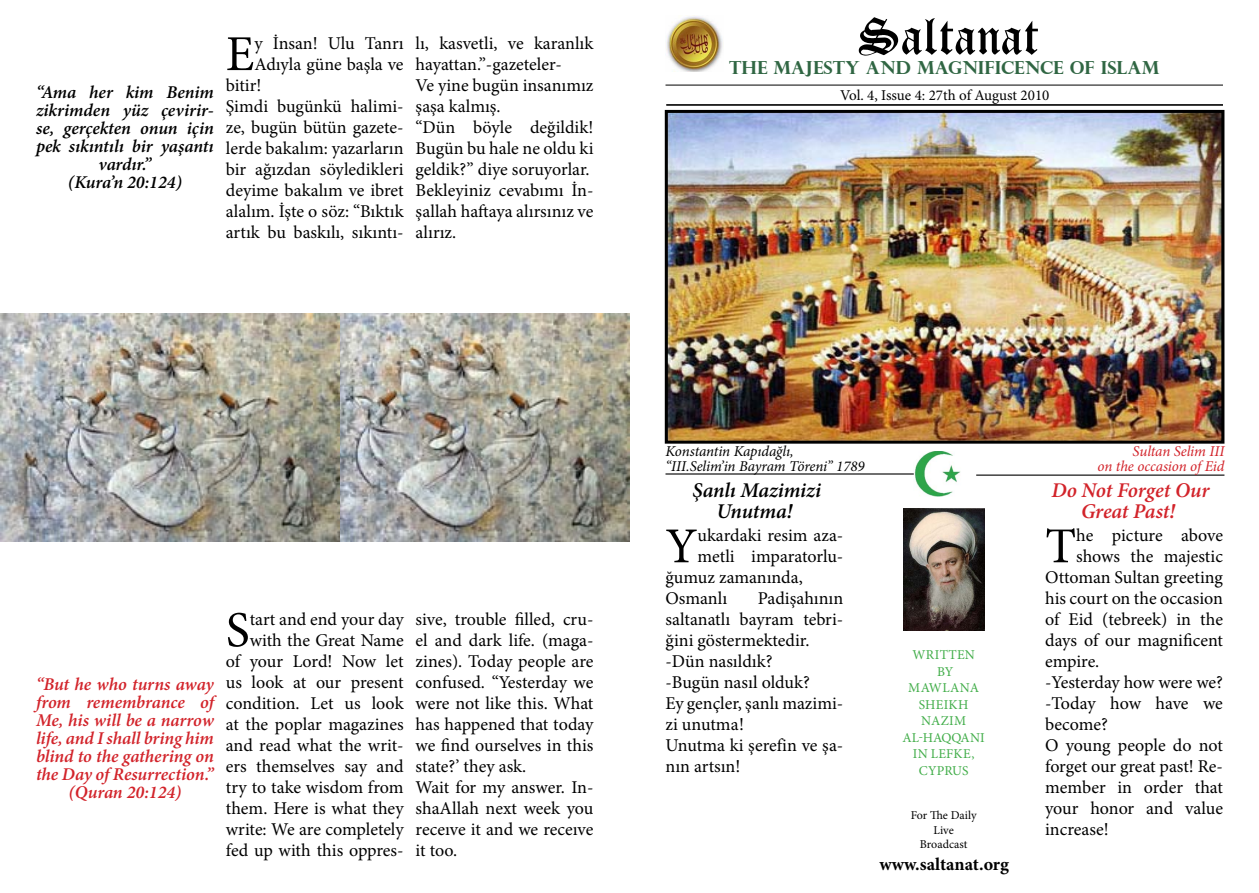
<style>
.page{position:relative;width:1259px;height:893px;background:#fff}
.page>*{position:absolute;margin:0;border:0;box-sizing:border-box;transform-origin:0 0}
.t1{font:50.25px "Minion Pro";color:#000}
.t2{font:italic 600 21px/21px "Minion Pro";letter-spacing:-.01em;color:#d2232a;text-align:center}
.t3{font:italic 600 21px/21px "Minion Pro";letter-spacing:-.01em;color:#000;text-align:center}
.t4{font:18px/21px "Minion Pro";color:#000}
.t5{font:italic 600 18px/18px "Minion Pro";letter-spacing:-.005em;color:#d2232a;text-align:center}
.t6{font:italic 600 18px/18px "Minion Pro";letter-spacing:-.005em;color:#000;text-align:center}
.t7{font:700 18px "Perpetua Titling";color:#306643}
.t8{font:700 18px "Minion Pro";color:#000}
.t9{font:italic 15px/15px "Minion Pro";letter-spacing:-.01em;color:#000}
.t10{font:italic 15px/15px "Minion Pro";letter-spacing:-.01em;color:#d2232a;text-align:right}
.t11{font:15px "Minion Pro";color:#000}
.t12{font:13.5px "Minion Pro";letter-spacing:.02em;color:#41ad49}
.t13{font:12px/14.4px "Minion Pro";letter-spacing:-.005em;color:#000;text-align:center}
</style>
<div class="page">
<hr style="left:666px;top:104px;width:557px;height:1px;background:#000">
<hr style="left:666px;top:105px;width:557px;height:1px;background:#000">
<hr style="left:665px;top:85px;width:558px;height:1px;background:#000">
<img style="left:339px;top:314px;width:290px;height:228px">
<img style="left:0;top:314px;width:339px;height:228px">
<img style="left:666px;top:16px;width:57px;height:55px">
<img style="left:903px;top:509px;width:81px;height:121px">
<img style="left:913px;top:451px;width:48px;height:46px">
<hr style="left:665px;top:473px;width:248px;height:2px;background:#000">
<img style="left:669px;top:114px;width:551px;height:326px">
<div style="left:665px;top:110px;width:559px;height:334px;border:3px solid #000"></div>
<hr style="left:976px;top:475px;width:248px;height:1px;background:#000">
<svg style="left:859px;top:17px;width:179px;height:39px"></svg>
<p class="t6" style="left:36px;top:83px;width:179px">“Ama her kim Benim zikrimden yüz çevirir&shy;se, gerçekten onun için pek sıkıntılı bir yaşantı vardır.”<br>(Kura’n 20:124)</p>
<h1 class="t1" style="left:226px;top:20px;width:30px">E</h1>
<p class="t4" style="left:254px;top:33px;width:151px">y İnsan! Ulu Tanrı</p>
<p class="t4" style="left:254px;top:54px;width:151px">Adıyla güne başla ve</p>
<p class="t4" style="left:226px;top:75px;width:37px">bitir!</p>
<p class="t4" style="left:226px;top:96px;width:179px">Şimdi bugünkü halimi-</p>
<p class="t4" style="left:226px;top:117px;width:179px">ze, bugün bütün gazete-</p>
<p class="t4" style="left:226px;top:138px;width:179px">lerde bakalım: yazarların</p>
<p class="t4" style="left:226px;top:159px;width:179px">bir ağızdan söyledikleri</p>
<p class="t4" style="left:226px;top:180px;width:179px">deyime bakalım ve ibret</p>
<p class="t4" style="left:226px;top:201px;width:180px">alalım. İşte o söz: “Bıktık</p>
<p class="t4" style="left:226px;top:222px;width:179px">artık bu baskılı, sıkıntı-</p>
<p class="t4" style="left:416px;top:33px;width:180px">lı, kasvetli, ve karanlık hayattan.”-gazeteler-<br>Ve yine bugün insanımız şaşa kalmış.<br>“Dün böyle değildik!<br>Bugün bu hale ne oldu ki geldik?” diye soruyorlar.<br>Bekleyiniz cevabımı İn&shy;şallah haftaya alırsınız ve alırız.</p>
<p class="t7" style="left:729px;top:56px;width:432px">THE MAJESTY AND MAGNIFICENCE OF ISLAM</p>
<p class="t11" style="left:840px;top:85px;width:211px">Vol. 4, Issue 4: 27th of August 2010</p>
<p class="t5" style="left:36px;top:675px;width:179px">“But he who turns away from remembrance of<br>Me, his will be a narrow life, and I shall bring him blind to the gathering on the Day of Resurrection.” (Quran 20:124)</p>
<p class="t4" style="left:226px;top:609px;width:180px;text-align:right">tart and end your day with the Great Name<br>of your Lord! Now let us look at our present condition. Let us look at the poplar magazines and read what the writ&shy;ers themselves say and try to take wisdom from them. Here is what they write: We are completely fed up with this oppres-</p>
<p class="t4" style="left:416px;top:609px;width:179px">sive, trouble filled, cru&shy;el and dark life. (maga&shy;zines). Today people are confused. “Yesterday we were not like this. What has happened that today we find ourselves in this state?’ they ask.<br>Wait for my answer. In&shy;shaAllah next week you receıve it and we receıve it too.</p>
<h1 class="t1" style="left:226px;top:596px;width:25px">S</h1>
<p class="t9" style="left:665px;top:444px;width:201px">Konstantin Kapıdağlı, “III.Selim’in Bayram Töreni” 1789</p>
<p class="t10" style="left:1097px;top:444px;width:128px">Sultan Selim III<br>on the occasion of Eid</p>
<p class="t3" style="left:692px;top:480px;width:130px">Şanlı Mazimizi<br>Unutma!</p>
<p class="t2" style="left:1051px;top:480px;width:160px">Do Not Forget Our<br>Great Past!</p>
<h1 class="t1" style="left:665px;top:513px;width:33px">Y</h1>
<p class="t4" style="left:697px;top:525px;width:147px">ukardaki resim aza-</p>
<p class="t4" style="left:697px;top:546px;width:147px">metli imparatorlu-</p>
<p class="t4" style="left:665px;top:567px;width:139px">ğumuz zamanında,</p>
<p class="t4" style="left:665px;top:588px;width:63px">Osmanlı</p>
<p class="t4" style="left:665px;top:588px;width:179px;text-indent:92px">Padişahının saltanatlı bayram tebri&shy;ğini göstermektedir. -Dün nasıldık?<br>-Bugün nasıl olduk?<br>Ey gençler, şanlı mazimi&shy;zi unutma!<br>Unutma ki şerefin ve şa&shy;nın artsın!</p>
<p class="t12" style="left:912px;top:646px;width:64px">WRITTEN</p>
<p class="t12" style="left:937px;top:662px;width:9px">by</p>
<p class="t12" style="left:908px;top:679px;width:24px">mawlana</p>
<p class="t12" style="left:919px;top:695px;width:9px">shei</p>
<p class="t12" style="left:948px;top:695px;width:18px">kh</p>
<p class="t12" style="left:921px;top:712px;width:46px">nazim</p>
<p class="t12" style="left:902px;top:728px;width:84px">al-haqqAnI</p>
<p class="t12" style="left:913px;top:745px;width:63px">in lefke,</p>
<p class="t12" style="left:918px;top:761px;width:35px">cyprus</p>
<p class="t13" style="left:911px;top:808px;width:67px">For The Daily<br>Live<br>Broadcast</p>
<p class="t8" style="left:879px;top:852px;width:131px">www.saltanat.org</p>
<h1 class="t1" style="left:1045px;top:513px;width:33px">T</h1>
<p class="t4" style="left:1076px;top:525px;width:148px">he picture above</p>
<p class="t4" style="left:1076px;top:546px;width:148px">shows the majestic</p>
<p class="t4" style="left:1045px;top:567px;width:179px">Ottoman Sultan greeting</p>
<p class="t4" style="left:1045px;top:588px;width:179px">his court on the occasion</p>
<p class="t4" style="left:1045px;top:609px;width:179px">of Eid (tebreek) in the</p>
<p class="t4" style="left:1045px;top:630px;width:179px">days of our magnificent</p>
<p class="t4" style="left:1045px;top:651px;width:56px">empire.</p>
<p class="t4" style="left:1045px;top:672px;width:179px">-Yesterday how were we?</p>
<p class="t4" style="left:1045px;top:693px;width:179px">-Today how have we</p>
<p class="t4" style="left:1045px;top:714px;width:64px">become?</p>
<p class="t4" style="left:1045px;top:735px;width:179px">O young people do not</p>
<p class="t4" style="left:1045px;top:756px;width:179px">forget our great past! Re-</p>
<p class="t4" style="left:1045px;top:777px;width:179px">member in order that</p>
<p class="t4" style="left:1045px;top:798px;width:179px">your honor and value</p>
<p class="t4" style="left:1045px;top:819px;width:65px">increase!</p>
</div>
